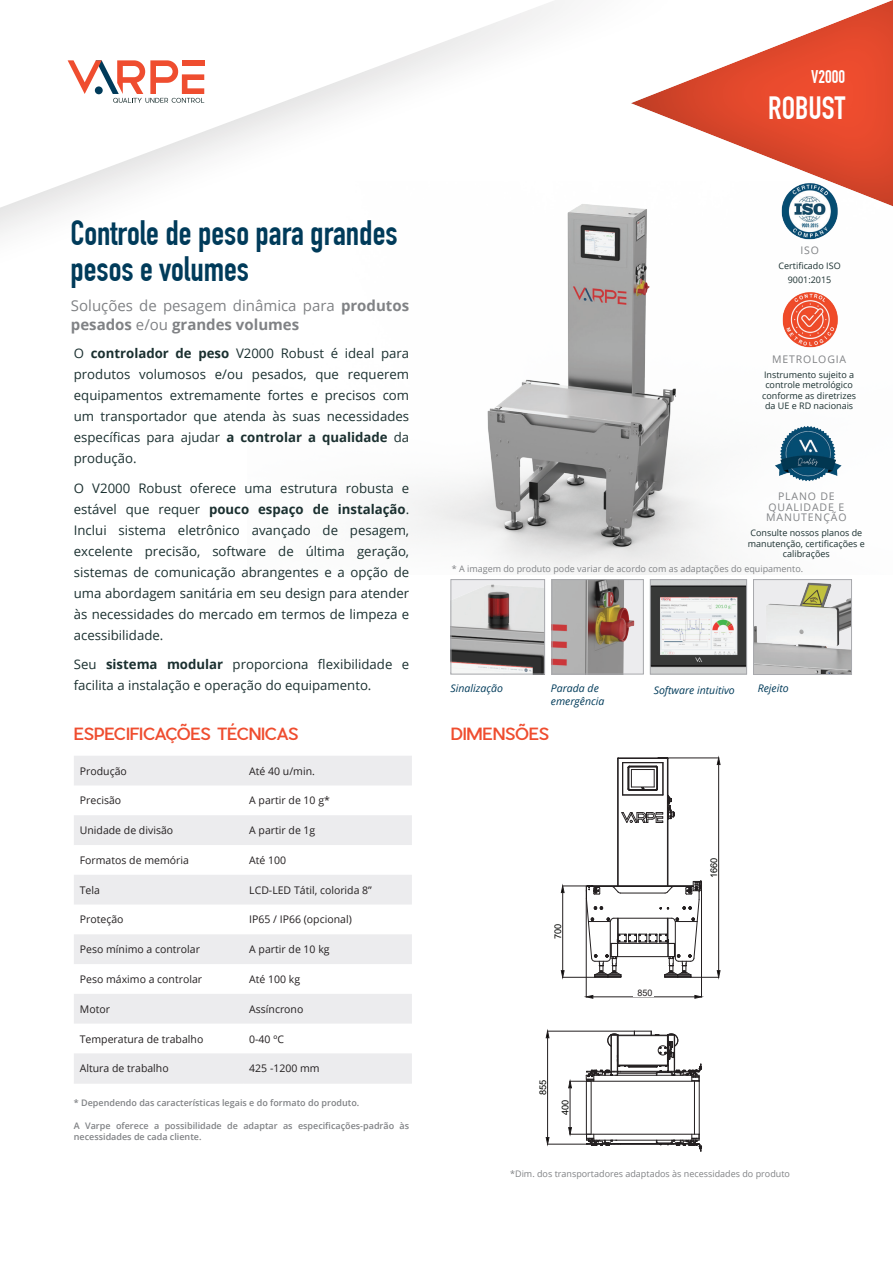
<style>
.page{position:relative;width:893px;height:1263px;background:#fff}
.page>*{position:absolute;margin:0;border:0;box-sizing:border-box;transform-origin:0 0}
.t1{font:700 34.5px/36px "DIN Condensed";color:#003b5a}
.t2{font:700 31.5px "DIN Condensed";color:#fff}
.t3{font:700 18px "DIN Condensed";color:#fff}
.t4{font:500 16.5px "Pier Sans";letter-spacing:-.01em;color:#ef4d2f}
.t5{font:15px/19.5px "Open Sans";color:#808285}
.t6{font:13.2px/21px "Open Sans";color:#1b3030;text-align:justify}
.t7{font:10.5px "Open Sans";color:#231f20}
.t8{font:italic 10.5px "Open Sans";color:#003b5a}
.t9{font:10.5px/10.5px "Open Sans";letter-spacing:.08em;color:#808285;text-align:center}
.t10{font:9.3px "Arial";color:#040503}
.t11{font:9px/10.5px "Open Sans";color:#1b3030;text-align:center}
.t12{font:600 9px/11.6px "Open Sans";color:#808285}
.t13{font:9px "Open Sans";color:#808285}
.t14{font:9px "Arial";color:#231f20}
.s1{font-weight:700}
</style>
<div class="page">
<img style="left:401px;top:322px;width:315px;height:252px">
<div style="left:0;top:0;width:712px;height:322px;background:#231f20;opacity:.16"></div>
<svg style="left:0;top:0;width:555px;height:208px"></svg>
<svg style="left:0;top:0;width:533px;height:155px"></svg>
<svg style="left:68px;top:60px;width:136px;height:43px"></svg>
<div style="left:631px;top:0;width:262px;height:220px;background:#231f20;opacity:.28"></div>
<img style="left:652px;top:581px;width:93px;height:91px">
<div style="left:650px;top:579px;width:97px;height:95px;border:1px solid #a8a9ad"></div>
<img style="left:755px;top:581px;width:95px;height:92px">
<div style="left:753px;top:579px;width:99px;height:96px;border:1px solid #a8a9ad"></div>
<img style="left:554px;top:581px;width:88px;height:91px">
<div style="left:552px;top:579px;width:92px;height:95px;border:1px solid #a8a9ad"></div>
<hr style="left:586px;top:899px;width:1px;height:98px;background:#231f20">
<hr style="left:701px;top:886px;width:1px;height:111px;background:#231f20">
<hr style="left:593px;top:996px;width:102px;height:1px;background:#231f20">
<svg style="left:585px;top:995px;width:9px;height:4px"></svg>
<svg style="left:694px;top:995px;width:8px;height:4px"></svg>
<hr style="left:668px;top:758px;width:51px;height:1px;background:#231f20">
<hr style="left:718px;top:764px;width:1px;height:207px;background:#231f20">
<svg style="left:716px;top:757px;width:5px;height:8px"></svg>
<hr style="left:570px;top:1088px;width:1px;height:39px;background:#231f20">
<hr style="left:547px;top:1031px;width:87px;height:1px;background:#231f20">
<hr style="left:547px;top:1144px;width:127px;height:1px;background:#231f20">
<hr style="left:547px;top:1038px;width:1px;height:99px;background:#231f20">
<svg style="left:545px;top:1030px;width:5px;height:8px"></svg>
<svg style="left:545px;top:1137px;width:5px;height:8px"></svg>
<hr style="left:617px;top:758px;width:1px;height:128px;background:#231f20">
<hr style="left:618px;top:758px;width:1px;height:128px;background:#231f20">
<hr style="left:622px;top:762px;width:1px;height:33px;background:#231f20">
<hr style="left:663px;top:762px;width:1px;height:33px;background:#231f20">
<hr style="left:667px;top:758px;width:1px;height:128px;background:#231f20">
<hr style="left:668px;top:758px;width:1px;height:128px;background:#231f20">
<hr style="left:623px;top:762px;width:40px;height:1px;background:#231f20">
<hr style="left:618px;top:758px;width:49px;height:1px;background:#231f20">
<hr style="left:586px;top:1081px;width:1px;height:53px;background:#231f20">
<hr style="left:591px;top:1081px;width:1px;height:53px;background:#231f20">
<hr style="left:694px;top:1081px;width:1px;height:53px;background:#231f20">
<hr style="left:586px;top:1134px;width:113px;height:1px;background:#231f20">
<hr style="left:699px;top:1081px;width:1px;height:53px;background:#231f20">
<hr style="left:594px;top:1140px;width:98px;height:1px;background:#231f20">
<hr style="left:586px;top:1143px;width:113px;height:1px;background:#231f20">
<svg style="left:658px;top:757px;width:11px;height:2px"></svg>
<svg style="left:621px;top:765px;width:54px;height:58px"></svg>
<svg style="left:561px;top:880px;width:160px;height:98px"></svg>
<svg style="left:568px;top:1127px;width:53px;height:19px"></svg>
<svg style="left:656px;top:1134px;width:46px;height:18px"></svg>
<svg style="left:568px;top:1031px;width:134px;height:57px"></svg>
<img style="left:453px;top:581px;width:90px;height:91px">
<div style="left:451px;top:579px;width:94px;height:95px;border:1px solid #a8a9ad"></div>
<div style="left:74px;top:756px;width:338px;height:29px;background:#ececee"></div>
<svg style="left:74px;top:815px;width:338px;height:268px;fill:#ececee"></svg>
<hr style="left:74px;top:1083px;width:169px;height:1px;background:#ececee">
<hr style="left:243px;top:1083px;width:169px;height:1px;background:#ececee">
<img style="left:782px;top:292px;width:56px;height:56px">
<img style="left:775px;top:426px;width:67px;height:56px">
<img style="left:780px;top:183px;width:60px;height:57px">
<h1 class="t1" style="left:70px;top:215px;width:329px">Controle de peso para grandes pesos e volumes</h1>
<p class="t5" style="left:71px;top:295px;width:340px">Soluções de pesagem dinâmica para <span class="s1">produtos pesados</span> e/ou <span class="s1">grandes volumes</span></p>
<p class="t6" style="left:74px;top:343px;width:337px">O <span class="s1">controlador de peso</span> V2000 Robust é ideal para produtos volumosos e/ou pesados, que requerem equipamentos extremamente fortes e precisos com um transportador que atenda às suas necessidades específicas para ajudar <span class="s1">a controlar a qualidade</span> da produção.</p>
<p class="t6" style="left:74px;top:477px;width:337px">O V2000 Robust oferece uma estrutura robusta e estável que requer <span class="s1">pouco espaço de instalação</span>.<br>Inclui sistema eletrônico avançado de pesagem, excelente precisão, software de última geração, sistemas de comunicação abrangentes e a opção de uma abordagem sanitária em seu design para atender às necessidades do mercado em termos de limpeza e acessibilidade.</p>
<p class="t6" style="left:74px;top:654px;width:337px">Seu <span class="s1">sistema modular</span> proporciona flexibilidade e facilita a instalação e operação do equipamento.</p>
<p class="t4" style="left:74px;top:723px;width:226px">ESPECIFICAÇÕES TÉCNICAS</p>
<p class="t7" style="left:80px;top:764px;width:49px">Produção</p>
<p class="t7" style="left:249px;top:764px;width:67px">Até 40 u/min.</p>
<p class="t7" style="left:80px;top:793px;width:43px">Precisão</p>
<p class="t7" style="left:249px;top:793px;width:82px">A partir de 10 g*</p>
<p class="t7" style="left:80px;top:823px;width:95px">Unidade de divisão</p>
<p class="t7" style="left:249px;top:823px;width:68px">A partir de 1g</p>
<p class="t7" style="left:80px;top:853px;width:111px">Formatos de memória</p>
<p class="t7" style="left:249px;top:853px;width:38px">Até 100</p>
<p class="t7" style="left:80px;top:883px;width:22px">Tela</p>
<p class="t7" style="left:249px;top:883px;width:124px">LCD-LED Tátil, colorida 8”</p>
<p class="t7" style="left:80px;top:912px;width:45px">Proteção</p>
<p class="t7" style="left:249px;top:912px;width:104px">IP65 / IP66 (opcional)</p>
<p class="t7" style="left:80px;top:942px;width:122px">Peso mínimo a controlar</p>
<p class="t7" style="left:249px;top:942px;width:82px">A partir de 10 kg</p>
<p class="t7" style="left:80px;top:972px;width:124px">Peso máximo a controlar</p>
<p class="t7" style="left:249px;top:972px;width:52px">Até 100 kg</p>
<p class="t7" style="left:80px;top:1002px;width:32px">Motor</p>
<p class="t7" style="left:249px;top:1002px;width:56px">Assíncrono</p>
<p class="t7" style="left:80px;top:1031px;width:125px">Temperatura de trabalho</p>
<p class="t7" style="left:249px;top:1031px;width:36px">0-40 ºC</p>
<p class="t7" style="left:80px;top:1061px;width:90px">Altura de trabalho</p>
<p class="t7" style="left:249px;top:1061px;width:72px">425 -1200 mm</p>
<p class="t12" style="left:74px;top:1096px;width:287px">* Dependendo das características legais e do formato do produto.</p>
<p class="t12" style="left:74px;top:1119px;width:337px">A Varpe oferece a possibilidade de adaptar as especificações-padrão às necessidades de cada cliente.</p>
<h3 class="t3" style="left:811px;top:66px;width:36px">V2000</h3>
<h2 class="t2" style="left:768px;top:90px;width:78px">ROBUST</h2>
<p class="t9" style="left:800px;top:244px;width:20px">ISO</p>
<p class="t11" style="left:778px;top:258px;width:64px;line-height:14.7px">Certificado ISO<br>9001:2015</p>
<p class="t9" style="left:772px;top:353px;width:76px">METROLOGIA</p>
<p class="t11" style="left:762px;top:369px;width:95px">Instrumento sujeito a controle metrológico conforme as diretrizes da UE e RD nacionais</p>
<p class="t9" style="left:766px;top:491px;width:82px">PLANO DE<br>QUALIDADE E<br>MANUTENÇÃO</p>
<p class="t11" style="left:748px;top:527px;width:118px">Consulte nossos planos de manutenção, certificações e calibrações</p>
<p class="t13" style="left:452px;top:563px;width:353px">* A imagem do produto pode variar de acordo com as adaptações do equipamento.</p>
<p class="t8" style="left:451px;top:681px;width:54px">Sinalização</p>
<p class="t8" style="left:551px;top:681px;width:49px">Parada de</p>
<p class="t8" style="left:758px;top:681px;width:32px">Rejeito</p>
<p class="t8" style="left:551px;top:694px;width:55px">emergência</p>
<p class="t8" style="left:654px;top:683px;width:83px">Software intuitivo</p>
<p class="t4" style="left:451px;top:723px;width:100px">DIMENSÕES</p>
<p class="t10" style="left:552px;top:939px;width:17px;rotate:-90deg">700</p>
<p class="t10" style="left:536px;top:1095px;width:17px;rotate:-90deg">855</p>
<p class="t10" style="left:559px;top:1115px;width:17px;rotate:-90deg">400</p>
<p class="t10" style="left:636px;top:986px;width:17px">870</p>
<p class="t14" style="left:637px;top:986px;width:17px">850</p>
<p class="t10" style="left:707px;top:878px;width:22px;rotate:-90deg">1660</p>
<p class="t13" style="left:510px;top:1167px;width:281px">*Dim. dos transportadores adaptados às necessidades do produto</p>
</div>
